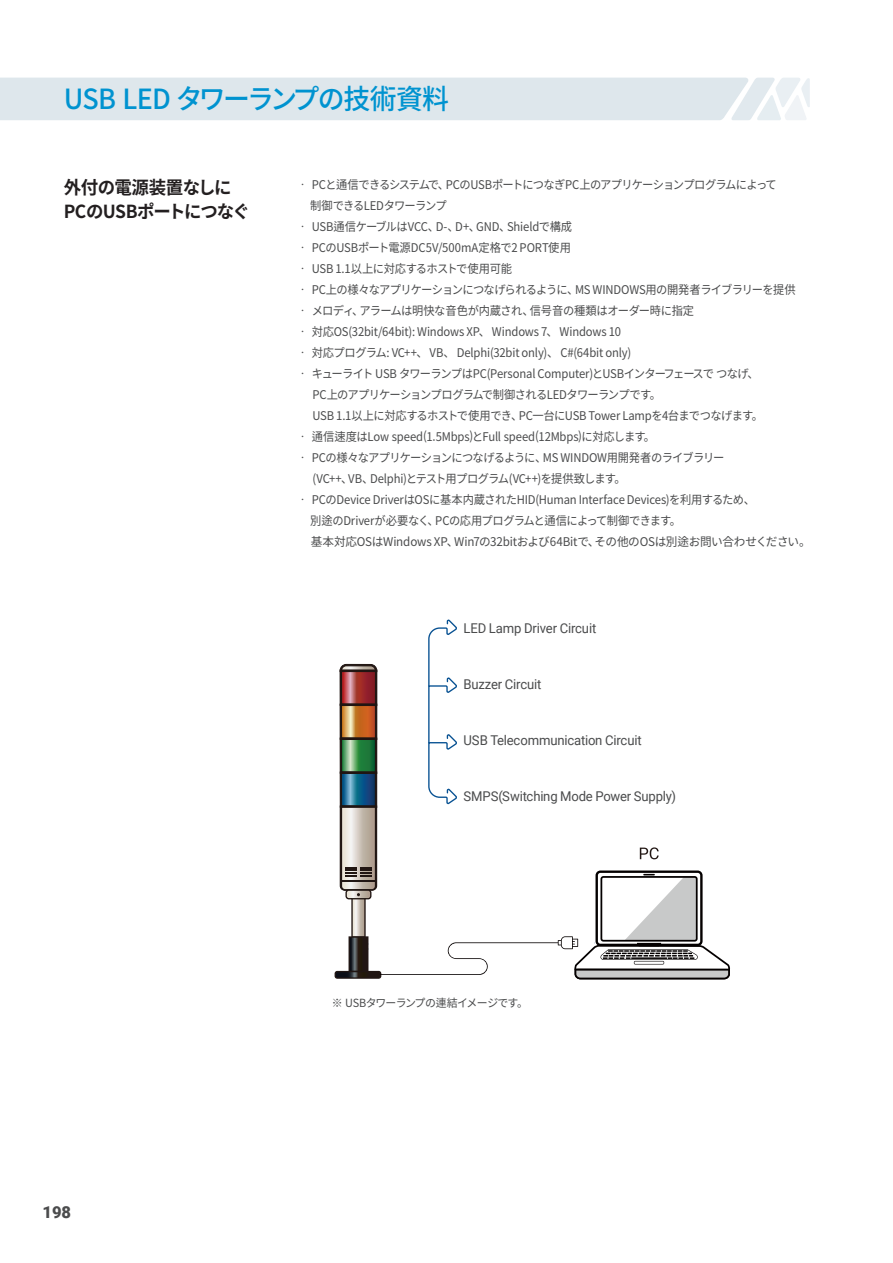
<style>
.page{position:relative;width:893px;height:1263px;background:#fff}
.page>*{position:absolute;margin:0;border:0;box-sizing:border-box;transform-origin:0 0}
.t1{font:500 27.75px "Noto Sans CJ Kkr";letter-spacing:-.04em;color:#0093d0}
.t2{font:700 18px "Noto Sans CJ Kkr";letter-spacing:-.035em;color:#231f20}
.t3{font:900 16.5px "Roboto";color:#4b4c4d}
.본문흘리기{font:13.5px "Roboto";letter-spacing:-.015em;color:#4b4c4d}
.본문흘리기-2{font:12px "Noto Sans CJ Kkr";letter-spacing:-.025em;color:#4b4c4d;scale:.94 1}
.본문흘리기-3{font:12px "Noto Sans CJ Kkr";letter-spacing:-.06em;color:#4b4c4d;scale:.94 1}
.본문흘리기-4{font:12px "Noto Sans CJ Kkr";letter-spacing:-.065em;color:#4b4c4d;scale:.94 1}
.본문흘리기-5{font:12px "Noto Sans CJ Kkr";letter-spacing:-.025em;color:#4b4c4d}
.본문흘리기-6{font:12px "Noto Sans CJ Kkr";letter-spacing:-.055em;color:#4b4c4d;scale:.94 1}
.본문흘리기-7{font:12px "Noto Sans CJ Kkr";letter-spacing:-.045em;color:#4b4c4d;scale:.94 1}
.본문흘리기-8{font:12px "Noto Sans CJ Kkr";letter-spacing:-.005em;color:#4b4c4d;scale:.94 1}
.t4{font:11.25px "Noto Sans CJ Kkr";letter-spacing:-.06em;color:#4b4c4d}
</style>
<div class="page">
<svg style="left:335px;top:619px;width:395px;height:360px"></svg>
<div style="left:0;top:78px;width:810px;height:42px;background:#dee7ec"></div>
<p class="t1" style="left:64px;top:83px;width:387px">USB LED タワーランプの技術資料</p>
<p class="t2" style="left:64px;top:178px;width:169px">外付の電源装置なしに</p>
<p class="t2" style="left:64px;top:202px;width:188px">PCのUSBポートにつなぐ</p>
<p class="본문흘리기-4" style="left:297px;top:178px;width:512px">ㆍ PCと通信できるシステムで、PCのUSBポートにつなぎPC上のアプリケーションプログラムによって</p>
<p class="본문흘리기-4" style="left:310px;top:199px;width:147px">制御できるLEDタワーランプ</p>
<p class="본문흘리기-2" style="left:297px;top:220px;width:294px">ㆍ USB通信ケーブルはVCC、D-、D+、GND、Shieldで構成</p>
<p class="본문흘리기-8" style="left:297px;top:241px;width:293px">ㆍ PCのUSBポート電源DC5V/500mA定格で2 PORT使用</p>
<p class="본문흘리기-2" style="left:297px;top:262px;width:231px">ㆍ USB 1.1以上に対応するホストで使用可能</p>
<p class="본문흘리기-6" style="left:297px;top:283px;width:532px">ㆍ PC上の様々なアプリケーションにつなげられるように、MS WINDOWS用の開発者ライブラリーを提供</p>
<p class="본문흘리기-2" style="left:297px;top:304px;width:424px">ㆍメロディ、アラームは明快な音色が内蔵され、信号音の種類はオーダー時に指定</p>
<p class="본문흘리기-2" style="left:297px;top:325px;width:346px">ㆍ対応OS(32bit/64bit): Windows XP、 Windows 7、 Windows 10</p>
<p class="본문흘리기-2" style="left:297px;top:346px;width:357px">ㆍ対応プログラム: VC++、 VB、 Delphi(32bit only)、 C#(64bit only)</p>
<p class="본문흘리기-2" style="left:297px;top:367px;width:493px">ㆍキューライト USB タワーランプはPC(Personal Computer)とUSBインターフェースで つなげ、</p>
<p class="본문흘리기-3" style="left:313px;top:388px;width:372px">PC上のアプリケーションプログラムで制御されるLEDタワーランプです。</p>
<p class="본문흘리기-2" style="left:313px;top:409px;width:481px">USB 1.1以上に対応するホストで使用でき、PC一台にUSB Tower Lampを4台までつなげます。</p>
<p class="본문흘리기-2" style="left:297px;top:430px;width:383px">ㆍ通信速度はLow speed(1.5Mbps)とFull speed(12Mbps)に対応します。</p>
<p class="본문흘리기-3" style="left:297px;top:451px;width:456px">ㆍ PCの様々なアプリケーションにつなげるように、MS WINDOW用開発者のライブラリー</p>
<p class="본문흘리기-7" style="left:313px;top:472px;width:335px">(VC++、VB、Delphi)とテスト用プログラム(VC++)を提供致します。</p>
<p class="본문흘리기-2" style="left:297px;top:493px;width:489px">ㆍ PCのDevice DriverはOSに基本内蔵されたHID(Human Interface Devices)を利用するため、</p>
<p class="본문흘리기-2" style="left:310px;top:514px;width:396px">別途のDriverが必要なく、PCの応用プログラムと通信によって制御できます。</p>
<p class="본문흘리기-5" style="left:311px;top:535px;width:501px">基本対応OSはWindows XP、Win7の32bitおよび64Bitで、その他のOSは別途お問い合わせください。</p>
<p class="본문흘리기" style="left:463px;top:618px;width:134px">LED Lamp Driver Circuit</p>
<p class="본문흘리기" style="left:463px;top:675px;width:80px">Buzzer Circuit</p>
<p class="본문흘리기" style="left:463px;top:731px;width:180px">USB Telecommunication Circuit</p>
<p class="본문흘리기" style="left:463px;top:787px;width:214px">SMPS(Switching Mode Power Supply)</p>
<p class="t4" style="left:332px;top:996px;width:198px">※ USBタワーランプの連結イメージです。</p>
<h3 class="t3" style="left:43px;top:1200px;width:30px">198</h3>
</div>
